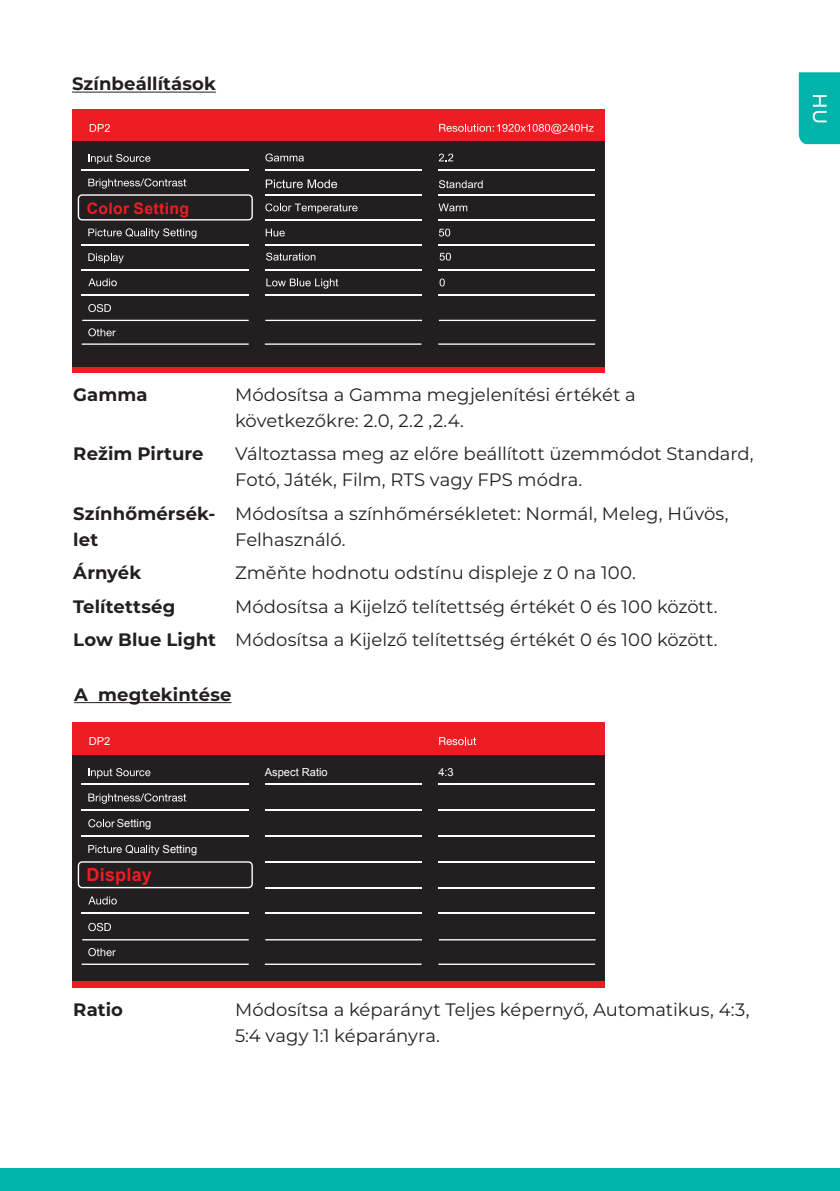
<style>
.page{position:relative;width:840px;height:1191px;background:#fff}
.page>*{position:absolute;margin:0;border:0;box-sizing:border-box;transform-origin:0 0}
.t1{font:500 19.4px "Montserrat";color:#fff}
.t2{font:18px/26px "Montserrat";color:#231f20}
.t3{font:700 18px/26px "Montserrat";letter-spacing:.005em;color:#231f20}
.t4{font:700 18px "Arial";letter-spacing:.015em;color:#ee1d23}
.t5{font:700 15.8px "Arial";letter-spacing:.015em;color:#ee1d23}
.t6{font:11px "Arial";color:#fff}
</style>
<div class="page">
<div style="left:0;top:1168px;width:839px;height:23px;background:#00b4ac"></div>
<hr style="left:72px;top:92px;width:144px;height:1px;background:#231f20">
<hr style="left:74px;top:702px;width:157px;height:1px;background:#231f20">
<div style="left:72px;top:721px;width:532px;height:266px;background:#ee1d23"></div>
<div style="left:72px;top:755px;width:532px;height:225px;background:#231f20"></div>
<hr style="left:82px;top:784px;width:166px;height:1px;background:#fff">
<hr style="left:82px;top:809px;width:166px;height:2px;background:#fff">
<hr style="left:82px;top:835px;width:166px;height:1px;background:#fff">
<hr style="left:82px;top:912px;width:166px;height:2px;background:#fff">
<hr style="left:265px;top:784px;width:156px;height:1px;background:#fff">
<hr style="left:265px;top:809px;width:156px;height:2px;background:#fff">
<hr style="left:265px;top:835px;width:156px;height:1px;background:#fff">
<hr style="left:265px;top:861px;width:156px;height:1px;background:#fff">
<hr style="left:265px;top:887px;width:156px;height:1px;background:#fff">
<hr style="left:265px;top:912px;width:156px;height:2px;background:#fff">
<hr style="left:438px;top:784px;width:156px;height:1px;background:#fff">
<hr style="left:438px;top:809px;width:156px;height:2px;background:#fff">
<hr style="left:438px;top:835px;width:156px;height:1px;background:#fff">
<hr style="left:438px;top:861px;width:156px;height:1px;background:#fff">
<hr style="left:438px;top:887px;width:156px;height:1px;background:#fff">
<hr style="left:438px;top:912px;width:156px;height:2px;background:#fff">
<div style="left:78px;top:861px;width:175px;height:27px;border:1px solid #fff;border-radius:4px"></div>
<svg style="left:439px;top:737px;width:37px;height:8px"></svg>
<svg style="left:88px;top:768px;width:62px;height:10px"></svg>
<svg style="left:88px;top:793px;width:98px;height:10px"></svg>
<svg style="left:88px;top:896px;width:29px;height:8px"></svg>
<svg style="left:82px;top:963px;width:166px;height:2px"></svg>
<svg style="left:265px;top:963px;width:156px;height:2px"></svg>
<svg style="left:438px;top:963px;width:156px;height:2px"></svg>
<svg style="left:88px;top:923px;width:23px;height:8px"></svg>
<svg style="left:88px;top:948px;width:28px;height:8px"></svg>
<svg style="left:88px;top:845px;width:71px;height:10px"></svg>
<svg style="left:88px;top:819px;width:27px;height:8px"></svg>
<svg style="left:265px;top:939px;width:157px;height:1px"></svg>
<svg style="left:82px;top:939px;width:166px;height:1px"></svg>
<svg style="left:438px;top:939px;width:157px;height:1px"></svg>
<div style="left:72px;top:109px;width:532px;height:264px;background:#ee1d23"></div>
<div style="left:72px;top:141px;width:532px;height:225px;background:#231f20"></div>
<hr style="left:82px;top:169px;width:166px;height:1px;background:#fff">
<hr style="left:82px;top:244px;width:166px;height:1px;background:#fff">
<hr style="left:82px;top:269px;width:166px;height:1px;background:#fff">
<hr style="left:82px;top:294px;width:166px;height:1px;background:#fff">
<hr style="left:265px;top:169px;width:156px;height:1px;background:#fff">
<hr style="left:265px;top:194px;width:156px;height:1px;background:#fff">
<hr style="left:265px;top:219px;width:156px;height:1px;background:#fff">
<hr style="left:265px;top:244px;width:156px;height:1px;background:#fff">
<hr style="left:265px;top:269px;width:156px;height:1px;background:#fff">
<hr style="left:265px;top:294px;width:156px;height:1px;background:#fff">
<hr style="left:438px;top:169px;width:156px;height:1px;background:#fff">
<hr style="left:438px;top:194px;width:156px;height:1px;background:#fff">
<hr style="left:438px;top:219px;width:156px;height:1px;background:#fff">
<hr style="left:438px;top:244px;width:156px;height:1px;background:#fff">
<hr style="left:438px;top:269px;width:156px;height:1px;background:#fff">
<hr style="left:438px;top:294px;width:156px;height:1px;background:#fff">
<div style="left:78px;top:194px;width:175px;height:26px;border:1px solid #fff;border-radius:4px"></div>
<svg style="left:439px;top:124px;width:154px;height:10px"></svg>
<svg style="left:88px;top:154px;width:62px;height:10px"></svg>
<svg style="left:88px;top:178px;width:98px;height:10px"></svg>
<svg style="left:88px;top:253px;width:36px;height:10px"></svg>
<svg style="left:88px;top:278px;width:29px;height:8px"></svg>
<svg style="left:82px;top:343px;width:166px;height:2px"></svg>
<svg style="left:265px;top:343px;width:156px;height:2px"></svg>
<svg style="left:438px;top:343px;width:156px;height:2px"></svg>
<svg style="left:88px;top:304px;width:23px;height:8px"></svg>
<svg style="left:88px;top:328px;width:28px;height:8px"></svg>
<svg style="left:88px;top:228px;width:108px;height:10px"></svg>
<svg style="left:265px;top:153px;width:39px;height:8px"></svg>
<svg style="left:90px;top:124px;width:20px;height:8px"></svg>
<svg style="left:265px;top:179px;width:72px;height:9px"></svg>
<svg style="left:265px;top:203px;width:92px;height:10px"></svg>
<svg style="left:265px;top:229px;width:19px;height:7px"></svg>
<svg style="left:438px;top:154px;width:15px;height:7px"></svg>
<svg style="left:439px;top:180px;width:43px;height:8px"></svg>
<svg style="left:438px;top:204px;width:29px;height:7px"></svg>
<svg style="left:439px;top:229px;width:11px;height:7px"></svg>
<svg style="left:266px;top:253px;width:49px;height:7px"></svg>
<svg style="left:439px;top:253px;width:11px;height:7px"></svg>
<svg style="left:266px;top:278px;width:72px;height:10px"></svg>
<svg style="left:439px;top:278px;width:5px;height:8px"></svg>
<svg style="left:265px;top:320px;width:157px;height:1px"></svg>
<svg style="left:82px;top:320px;width:166px;height:1px"></svg>
<svg style="left:438px;top:320px;width:157px;height:1px"></svg>
<div style="left:798px;top:72px;width:41px;height:72px;background:#00b4ac"></div>
<p class="t3" style="left:72px;top:70px;width:145px">Színbeállítások</p>
<p class="t5" style="left:87px;top:198px;width:103px">Color Setting</p>
<p class="t1" style="left:833px;top:93px;width:33px;rotate:90deg">HU</p>
<p class="t3" style="left:73px;top:380px;width:76px">Gamma</p>
<p class="t2" style="left:235px;top:381px;width:402px">Módosítsa a Gamma megjelenítési értékét a következőkre: 2.0, 2.2 ,2.4.</p>
<p class="t3" style="left:73px;top:440px;width:132px">Režim Pirture</p>
<p class="t2" style="left:235px;top:440px;width:520px">Változtassa meg az előre beállított üzemmódot Standard,<br>Fotó, Játék, Film, RTS vagy FPS módra.</p>
<p class="t3" style="left:73px;top:499px;width:143px">Színhőmérsék&shy;let</p>
<p class="t2" style="left:235px;top:500px;width:495px">Módosítsa a színhőmérsékletet: Normál, Meleg, Hűvös,<br>Felhasználó.</p>
<p class="t3" style="left:73px;top:559px;width:69px">Árnyék</p>
<p class="t2" style="left:235px;top:559px;width:402px">Změňte hodnotu odstínu displeje z 0 na 100.</p>
<p class="t3" style="left:73px;top:592px;width:104px">Telítettség</p>
<p class="t2" style="left:235px;top:592px;width:484px">Módosítsa a Kijelző telítettség értékét 0 és 100 között.</p>
<p class="t3" style="left:73px;top:626px;width:144px">Low Blue Light</p>
<p class="t2" style="left:235px;top:626px;width:484px">Módosítsa a Kijelző telítettség értékét 0 és 100 között.</p>
<p class="t3" style="left:74px;top:680px;width:159px">A megtekintése</p>
<p class="t6" style="left:89px;top:734px;width:23px">DP2</p>
<p class="t6" style="left:117px;top:816px;width:36px">Setting</p>
<p class="t4" style="left:86px;top:862px;width:67px">Display</p>
<p class="t6" style="left:162px;top:842px;width:36px">Setting</p>
<p class="t6" style="left:265px;top:764px;width:64px">Aspect Ratio</p>
<p class="t6" style="left:438px;top:764px;width:17px">4:3</p>
<p class="t3" style="left:73px;top:996px;width:51px">Ratio</p>
<p class="t2" style="left:235px;top:996px;width:515px">Módosítsa a képarányt Teljes képernyő, Automatikus, 4:3,<br>5:4 vagy 1:1 képarányra.</p>
</div>
